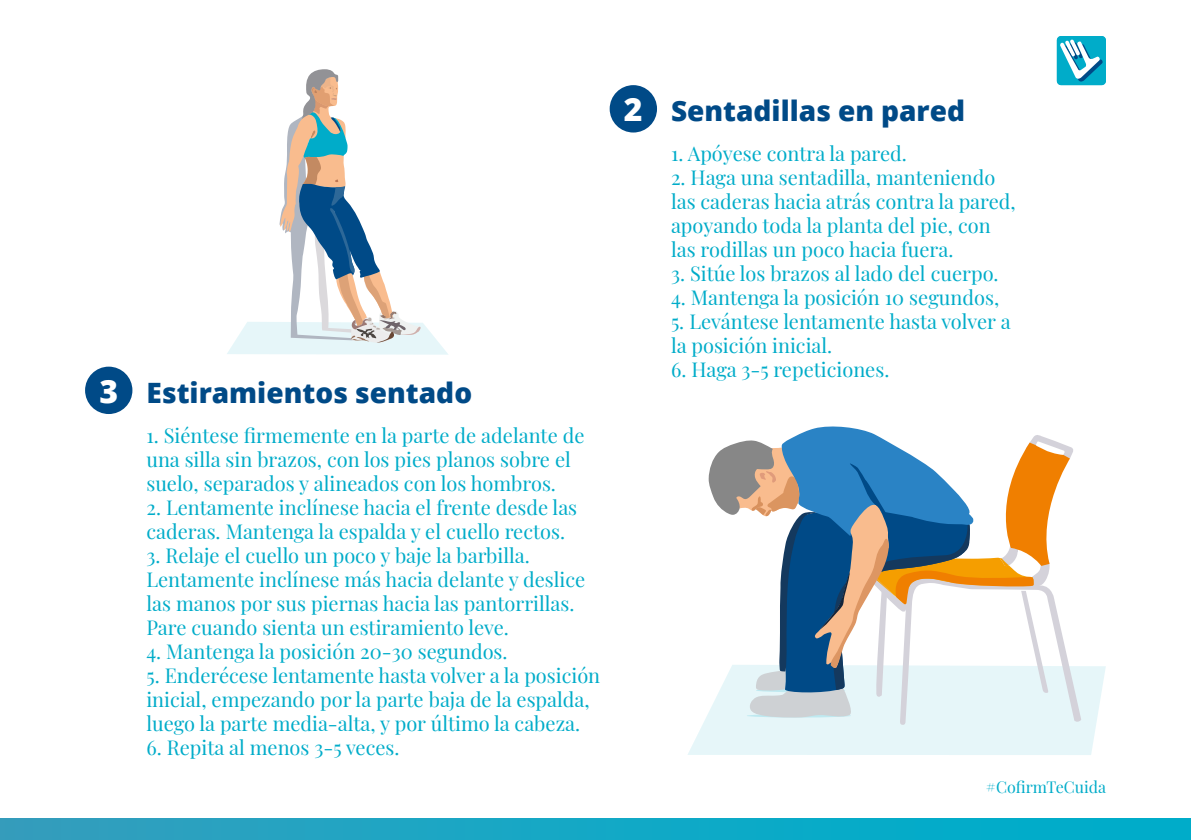
<style>
.page{position:relative;width:1191px;height:840px;background:#fff}
.page>*{position:absolute;margin:0;border:0;box-sizing:border-box;transform-origin:0 0}
.t1{font:800 32px "Open Sans";color:#fff}
.t2{font:800 28px "Open Sans";color:#004a87}
.t3{font:20px/24px "Playfair Display";color:#00acc9}
.t4{font:16px "Playfair Display";color:#00acc9}
.s1{font-size:32px;color:#fff}
</style>
<div class="page">
<div style="left:0;top:818px;width:1191px;height:21px;background:linear-gradient(to right,#339fbe,#00afcc)"></div>
<div style="left:1056px;top:36px;width:50px;height:49px;background:#00acc9;border-radius:4px"></div>
<svg style="left:1060px;top:39px;width:43px;height:43px"></svg>
<div style="left:609px;top:85px;width:48px;height:47px;background:#004a87;border-radius:50%"></div>
<div style="left:85px;top:366px;width:47px;height:48px;background:#004a87;border-radius:50%"></div>
<svg style="left:227px;top:69px;width:221px;height:285px"></svg>
<svg style="left:688px;top:426px;width:418px;height:328px"></svg>
<h1 class="t1" style="left:99px;top:366px;width:20px">3</h1>
<h2 class="t2" style="left:146px;top:371px;width:327px">Estiramientos sentado</h2>
<p class="t3" style="left:146px;top:421px;width:440px">1. Siéntese firmemente en la parte de adelante de una silla sin brazos, con los pies planos sobre el suelo, separados y alineados con los hombros.</p>
<p class="t3" style="left:146px;top:493px;width:432px">2. Lentamente inclínese hacia el frente desde las caderas. Mantenga la espalda y el cuello rectos.</p>
<p class="t3" style="left:146px;top:541px;width:440px">3. Relaje el cuello un poco y baje la barbilla.<br>Lentamente inclínese más hacia delante y deslice las manos por sus piernas hacia las pantorrillas.<br>Pare cuando sienta un estiramiento leve.</p>
<p class="t3" style="left:146px;top:637px;width:363px">4. Mantenga la posición 20-30 segundos.</p>
<p class="t3" style="left:146px;top:661px;width:455px">5. Enderécese lentamente hasta volver a la posición inicial, empezando por la parte baja de la espalda, luego la parte media-alta, y por último la cabeza.</p>
<p class="t3" style="left:146px;top:733px;width:255px">6. Repita al menos 3-5 veces.</p>
<h2 class="t2" style="left:624px;top:89px;width:343px"><span class="s1">2</span> Sentadillas en pared</h2>
<p class="t3" style="left:671px;top:140px;width:237px">1. Apóyese contra la pared.</p>
<p class="t3" style="left:671px;top:164px;width:346px">2. Haga una sentadilla, manteniendo las caderas hacia atrás contra la pared, apoyando toda la planta del pie, con las rodillas un poco hacia fuera.</p>
<p class="t3" style="left:671px;top:260px;width:329px">3. Sitúe los brazos al lado del cuerpo.</p>
<p class="t3" style="left:671px;top:284px;width:330px">4. Mantenga la posición 10 segundos,</p>
<p class="t3" style="left:671px;top:308px;width:341px">5. Levántese lentamente hasta volver a la posición inicial.</p>
<p class="t3" style="left:671px;top:356px;width:220px">6. Haga 3-5 repeticiones.</p>
<p class="t4" style="left:986px;top:774px;width:122px">#CofirmTeCuida</p>
</div>
